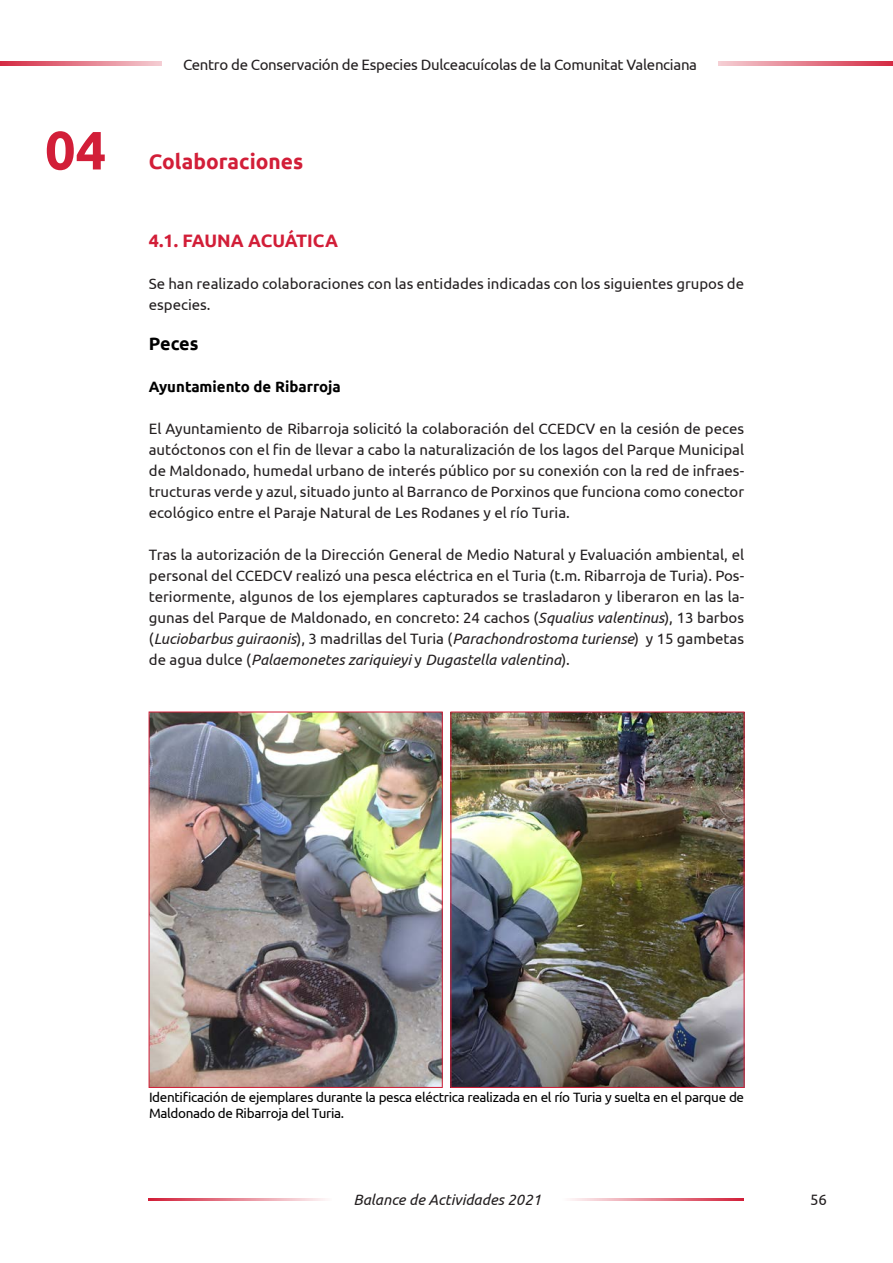
<style>
.page{position:relative;width:893px;height:1263px;background:#fff}
.page>*{position:absolute;margin:0;border:0;box-sizing:border-box;transform-origin:0 0}
.t1{font:700 54px "Ubuntu";color:#d21e38}
.t2{font:700 21px "Ubuntu";color:#d21e38}
.t3{font:700 18px "Ubuntu";color:#d21e38}
.t4{font:700 18px "Ubuntu";letter-spacing:-.01em;color:#000}
.t5{font:15px/21px "Ubuntu";color:#231f20;text-align:justify}
.t6{font:15px "Ubuntu";letter-spacing:-.02em;color:#231f20}
.t7{font:italic 15px "Ubuntu";color:#231f20}
.t8{font:700 15px "Ubuntu";color:#000}
.t9{font:13.5px/16.2px "Ubuntu";letter-spacing:-.025em;color:#000}
.s1{font-style:italic}
</style>
<div class="page">
<svg style="left:718px;top:62px;width:175px;height:4px"></svg>
<svg style="left:0;top:62px;width:162px;height:4px"></svg>
<hr style="left:563px;top:1198px;width:181px;height:2px;background:#d21e38">
<hr style="left:149px;top:1198px;width:183px;height:2px;background:#d21e38">
<img style="left:151px;top:714px;width:289px;height:371px">
<img style="left:453px;top:714px;width:289px;height:371px">
<p class="t1" style="left:45px;top:118px;width:63px">04</p>
<p class="t6" style="left:183px;top:55px;width:516px">Centro de Conservación de Especies Dulceacuícolas de la Comunitat Valenciana</p>
<p class="t2" style="left:149px;top:149px;width:156px">Colaboraciones</p>
<p class="t3" style="left:149px;top:229px;width:191px">4.1. FAUNA ACUÁTICA</p>
<p class="t5" style="left:149px;top:273px;width:597px">Se han realizado colaboraciones con las entidades indicadas con los siguientes grupos de especies.</p>
<p class="t4" style="left:149px;top:333px;width:51px">Peces</p>
<p class="t8" style="left:149px;top:378px;width:194px">Ayuntamiento de Ribarroja</p>
<p class="t5" style="left:149px;top:418px;width:597px">El Ayuntamiento de Ribarroja solicitó la colaboración del CCEDCV en la cesión de peces autóctonos con el fin de llevar a cabo la naturalización de los lagos del Parque Municipal de Maldonado, humedal urbano de interés público por su conexión con la red de infraes&shy;tructuras verde y azul, situado junto al Barranco de Porxinos que funciona como conector ecológico entre el Paraje Natural de Les Rodanes y el río Turia.</p>
<p class="t5" style="left:149px;top:544px;width:597px">Tras la autorización de la Dirección General de Medio Natural y Evaluación ambiental, el personal del CCEDCV realizó una pesca eléctrica en el Turia (t.m. Ribarroja de Turia). Pos&shy;teriormente, algunos de los ejemplares capturados se trasladaron y liberaron en las la&shy;gunas del Parque de Maldonado, en concreto: 24 cachos (<span class="s1">Squalius valentinus</span>), 13 barbos (<span class="s1">Luciobarbus guiraonis</span>), 3 madrillas del Turia (<span class="s1">Parachondrostoma turiense</span>) y 15 gambetas de agua dulce (<span class="s1">Palaemonetes zariquieyi</span> y <span class="s1">Dugastella valentina</span>).</p>
<p class="t9" style="left:149px;top:1089px;width:597px">Identificación de ejemplares durante la pesca eléctrica realizada en el río Turia y suelta en el parque de<br>Maldonado de Ribarroja del Turia.</p>
<p class="t7" style="left:353px;top:1190px;width:189px">Balance de Actividades 2021</p>
<p class="t5" style="left:810px;top:1189px;width:18px">56</p>
</div>
